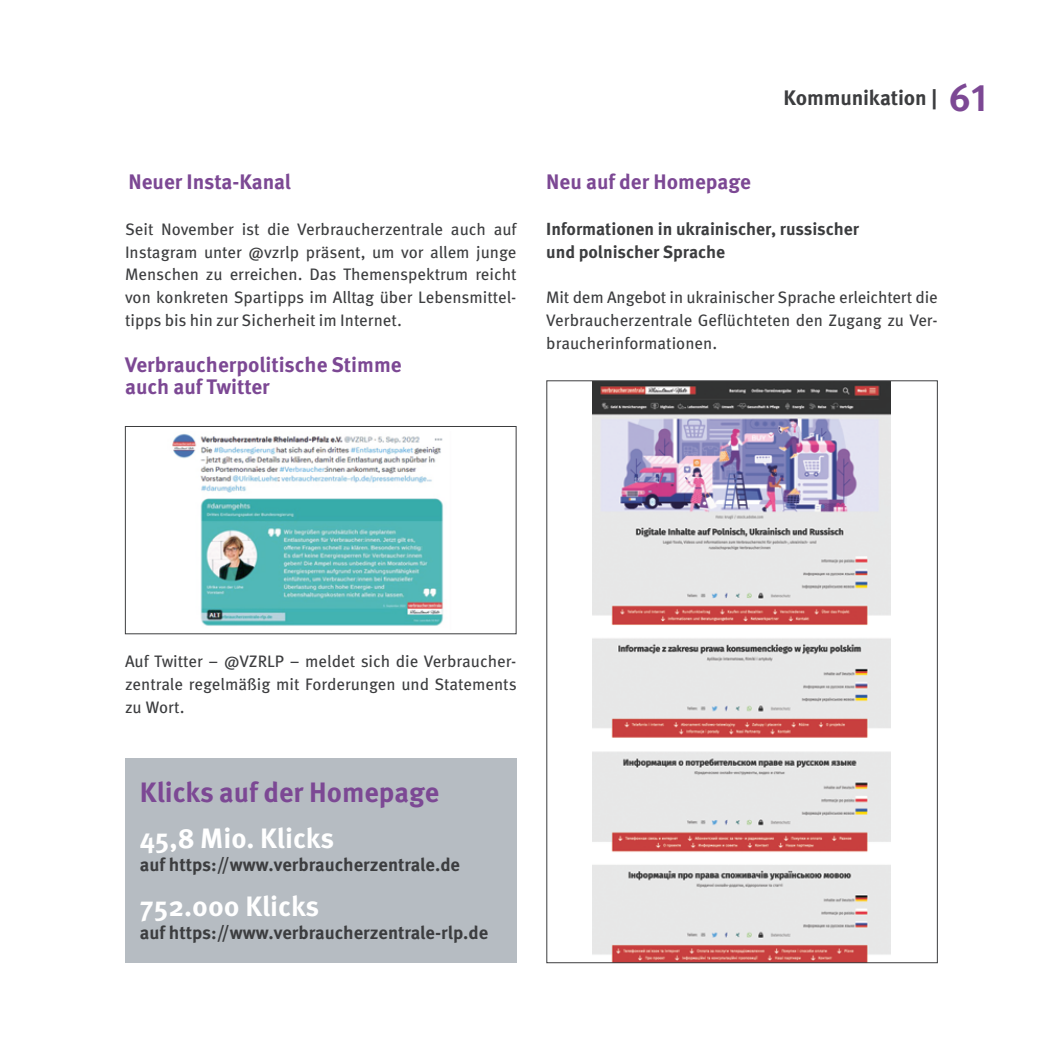
<style>
.page{position:relative;width:1042px;height:1042px;background:#fff}
.page>*{position:absolute;margin:0;border:0;box-sizing:border-box;transform-origin:0 0}
._01_head_01{font:700 38.5px "Meta Pro";color:#7c4894}
._01_Fließ_95_13{font:700 28px "Meta Pro";color:#fff}
._01_Fließ_95_13-2{font:700 28px "Meta Pro";color:#7c4894}
._03_Head_12_klein_gr{font:700 21px "Meta Pro";color:#7c4894}
._01_Fließ_95_13-3{font:700 21px "Meta Pro";letter-spacing:-.005em;color:#7c4894}
.t1{font:700 21px "Meta Pro";letter-spacing:-.01em;color:#3c3d3f}
._01_Fließ_95_13-4{font:700 18.38px "Meta Pro";color:#3c3d3f}
._04_Head_Fließ_95_13{font:700 17.5px/22.8px "Meta Pro";color:#3c3d3f}
._01_Fließ_95_13-5{font:16.62px/22.8px "Meta Pro";color:#3c3d3f;text-align:justify}
</style>
<div class="page">
<img style="left:593px;top:382px;width:297px;height:579px">
<div style="left:125px;top:758px;width:391px;height:205px;background:#b6bcc2"></div>
<img style="left:172px;top:434px;width:271px;height:192px">
<div style="left:125px;top:426px;width:391px;height:208px;border:1px solid #3c3d3f"></div>
<p class="_01_Fließ_95_13-3" style="left:128px;top:166px;width:164px">Neuer Insta-Kanal</p>
<p class="_01_Fließ_95_13-5" style="left:125px;top:217px;width:393px">Seit November ist die Verbraucherzentrale auch auf Instagram unter @vzrlp präsent, um vor allem junge Menschen zu erreichen. Das Themenspektrum reicht von konkreten Spartipps im Alltag über Lebensmittel&shy;tipps bis hin zur Sicherheit im Internet.</p>
<p class="_03_Head_12_klein_gr" style="left:125px;top:348px;width:278px">Verbraucherpolitische Stimme</p>
<p class="_03_Head_12_klein_gr" style="left:125px;top:370px;width:146px">auch auf Twitter</p>
<p class="t1" style="left:783px;top:82px;width:155px">Kommunikation |</p>
<p class="_01_head_01" style="left:949px;top:67px;width:40px">61</p>
<p class="_03_Head_12_klein_gr" style="left:546px;top:166px;width:206px">Neu auf der Homepage</p>
<p class="_04_Head_Fließ_95_13" style="left:546px;top:216px;width:314px">Informationen in ukrainischer, russischer und polnischer Sprache</p>
<p class="_01_Fließ_95_13-5" style="left:546px;top:285px;width:393px">Mit dem Angebot in ukrainischer Sprache erleichtert die Verbraucherzentrale Geflüchteten den Zugang zu Ver&shy;braucherinformationen.</p>
<p class="_01_Fließ_95_13-5" style="left:125px;top:649px;width:393px">Auf Twitter – @VZRLP – meldet sich die Verbraucher&shy;zentrale regelmäßig mit Forderungen und Statements zu Wort.</p>
<p class="_01_Fließ_95_13-2" style="left:140px;top:771px;width:301px">Klicks auf der Homepage</p>
<p class="_01_Fließ_95_13" style="left:140px;top:816px;width:196px">45,8 Mio. Klicks</p>
<p class="_01_Fließ_95_13-4" style="left:140px;top:850px;width:322px">auf https://www.verbraucherzentrale.de</p>
<p class="_01_Fließ_95_13" style="left:140px;top:884px;width:181px">752.000 Klicks</p>
<p class="_01_Fließ_95_13-4" style="left:140px;top:918px;width:350px">auf https://www.verbraucherzentrale-rlp.de</p>
</div>
